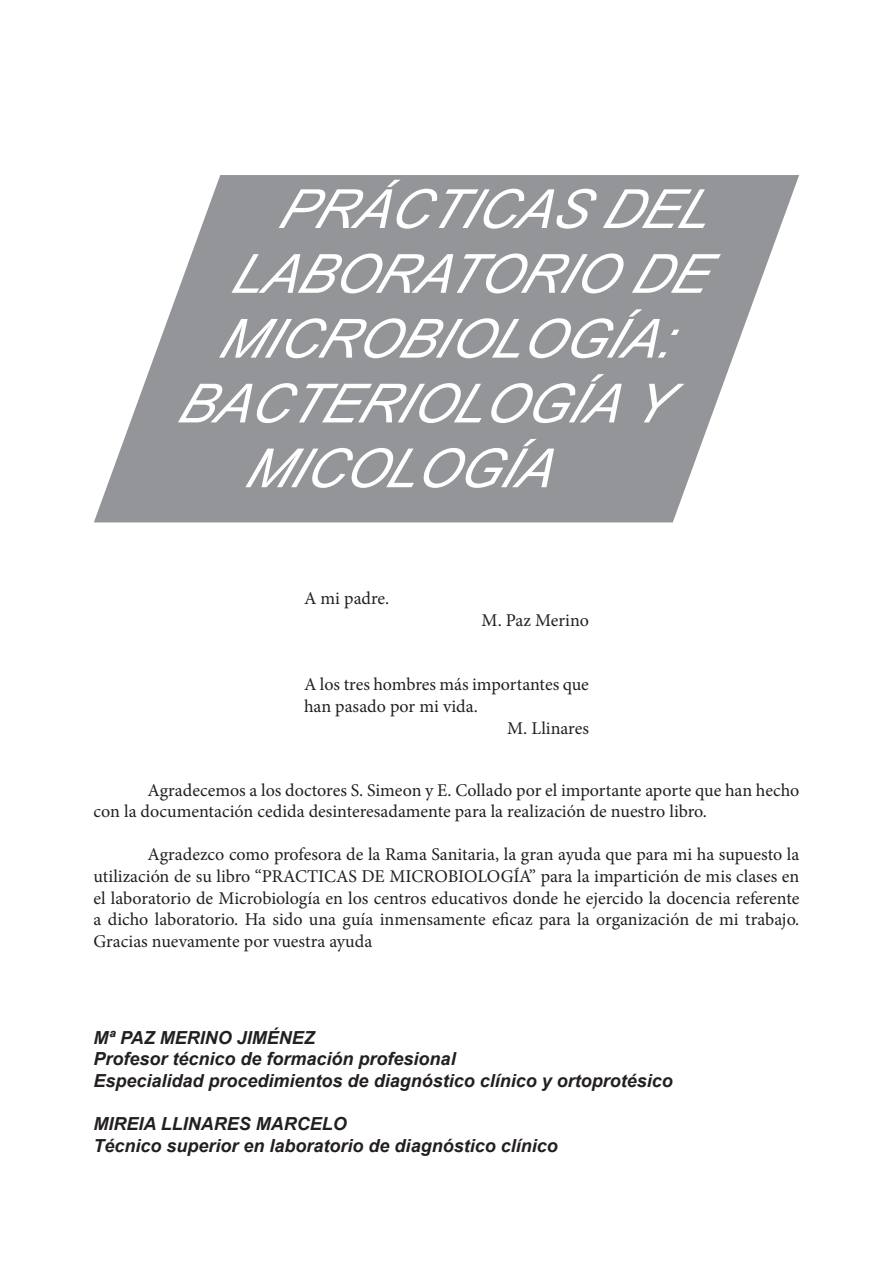
<style>
.page{position:relative;width:893px;height:1263px;background:#fff}
.page>*{position:absolute;margin:0;border:0;box-sizing:border-box;transform-origin:0 0}
.t1{font:italic 54px "Arial";color:#fff}
.t2{font:18px/21.6px "Minion Pro";color:#231f20}
.t3{font:italic 700 18px/21.6px "Arial";color:#231f20}
</style>
<div class="page">
<svg style="left:94px;top:175px;width:705px;height:347px;fill:#939598"></svg>
<h1 class="t1" style="left:276px;top:174px;width:457px">PRÁCTICASDEL</h1>
<h1 class="t1" style="left:229px;top:239px;width:503px">LABORATORIODE</h1>
<h1 class="t1" style="left:217px;top:304px;width:481px">MICROBIOLOGÍA:</h1>
<h1 class="t1" style="left:176px;top:368px;width:491px">BACTERIOLOGÍAY</h1>
<h1 class="t1" style="left:243px;top:433px;width:334px">MICOLOGÍA</h1>
<p class="t2" style="left:304px;top:587px;width:87px">A mi padre.</p>
<p class="t2" style="left:482px;top:609px;width:109px">M. Paz Merino</p>
<p class="t2" style="left:304px;top:674px;width:286px">A los tres hombres más importantes que</p>
<p class="t2" style="left:304px;top:695px;width:175px">han pasado por mi vida.</p>
<p class="t2" style="left:507px;top:717px;width:83px">M. Llinares</p>
<p class="t2" style="left:94px;top:779px;width:707px;text-indent:54px">Agradecemos a los doctores S. Simeon y E. Collado por el importante aporte que han hecho con la documentación cedida desinteresadamente para la realización de nuestro libro.</p>
<p class="t2" style="left:94px;top:844px;width:707px;text-align:justify;text-indent:54px">Agradezco como profesora de la Rama Sanitaria, la gran ayuda que para mi ha supuesto la utilización de su libro “PRACTICAS DE MICROBIOLOGÍA” para la impartición de mis clases en el laboratorio de Microbiología en los centros educativos donde he ejercido la docencia referente a dicho laboratorio. Ha sido una guía inmensamente eficaz para la organización de mi trabajo.<br>Gracias nuevamente por vuestra ayuda</p>
<p class="t3" style="left:94px;top:1027px;width:581px">Mª PAZ MERINO JIMÉNEZ<br>Profesor técnico de formación profesional<br>Especialidad procedimientos de diagnóstico clínico y ortoprotésico</p>
<p class="t3" style="left:94px;top:1113px;width:466px">MIREIA LLINARES MARCELO<br>Técnico superior en laboratorio de diagnóstico clínico</p>
</div>
